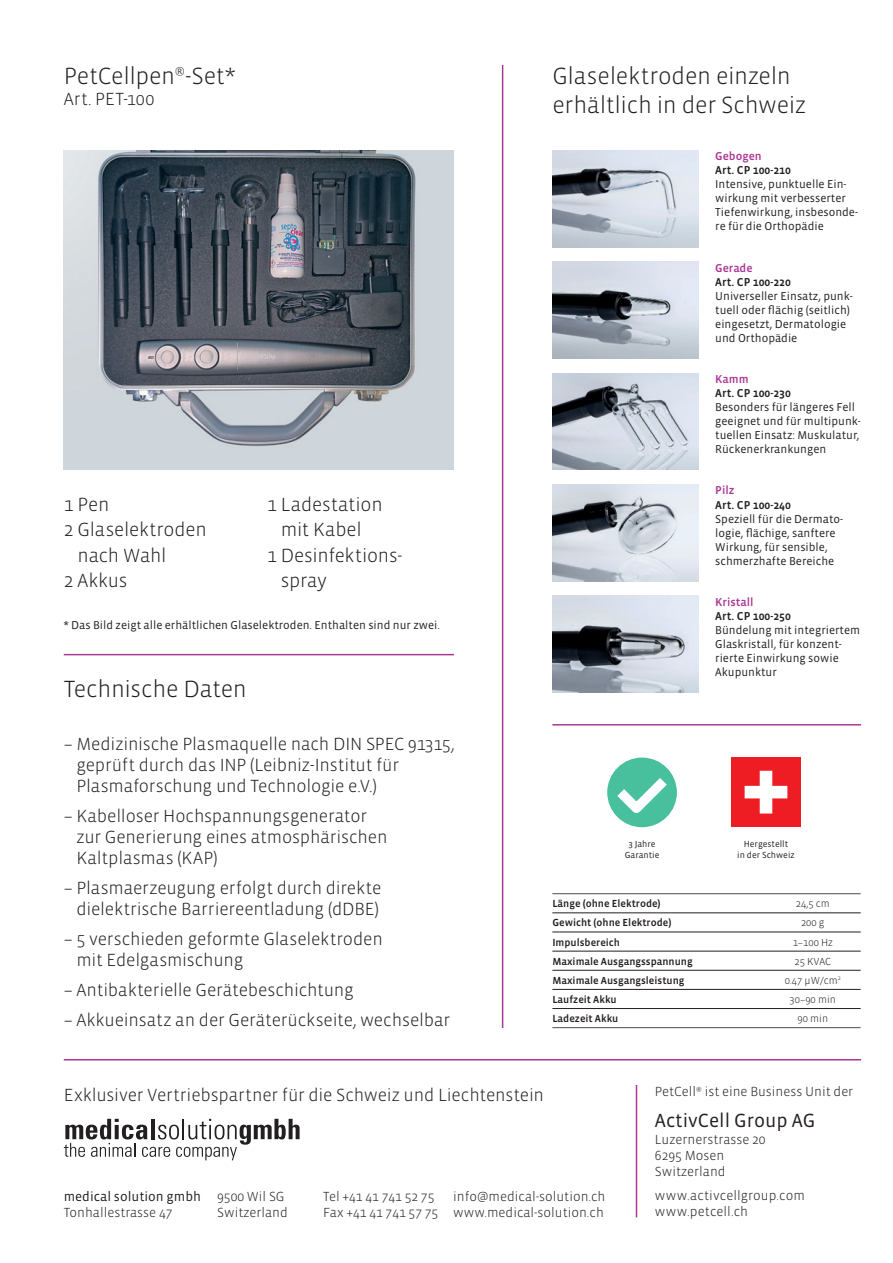
<style>
.page{position:relative;width:893px;height:1263px;background:#fff}
.page>*{position:absolute;margin:0;border:0;box-sizing:border-box;transform-origin:0 0}
.t1{font:300 24px/28.8px "Vista Sans OT";letter-spacing:-.01em;color:#231f20}
.t2{font:300 19.5px "Vista Sans OT";letter-spacing:-.01em;color:#231f20}
.t3{font:19.5px "Vista Sans OT";color:#231f20}
.t4{font:300 18px/21px "Vista Sans OT";letter-spacing:-.01em;color:#231f20}
.t5{font:300 18px "Vista Sans OT";letter-spacing:.015em;color:#231f20}
.t6{font:300 13.5px/16.2px "Vista Sans OT";color:#231f20}
.t7{font:13.5px "Vista Sans OT";color:#231f20}
.t8{font:11.7px/14.1px "Vista Sans OT";color:#231f20}
.t9{font:500 11.7px "Vista Sans OT";color:#231f20}
.t10{font:500 11.7px "Vista Sans OT";color:#ab3795}
.t11{font:500 10.5px "Vista Sans OT";color:#231f20}
.t12{font:300 10.5px "Vista Sans OT";color:#231f20}
.t13{font:9px/10.8px "Vista Sans OT";color:#231f20;text-align:center}
</style>
<div class="page">
<img style="left:552px;top:150px;width:146px;height:97px">
<img style="left:552px;top:262px;width:146px;height:96px">
<img style="left:552px;top:373px;width:146px;height:97px">
<img style="left:552px;top:484px;width:146px;height:97px">
<img style="left:552px;top:596px;width:146px;height:97px">
<hr style="left:502px;top:65px;width:1px;height:963px;background:#ab3795">
<img style="left:64px;top:150px;width:390px;height:320px">
<hr style="left:552px;top:724px;width:309px;height:1px;background:#ab3795">
<hr style="left:64px;top:1059px;width:797px;height:1px;background:#ab3795">
<hr style="left:636px;top:1085px;width:1px;height:132px;background:#ab3795">
<svg style="left:64px;top:1119px;width:236px;height:41px"></svg>
<div style="left:731px;top:757px;width:70px;height:70px;background:#ee1d23"></div>
<svg style="left:745px;top:771px;width:42px;height:42px"></svg>
<div style="left:607px;top:757px;width:70px;height:70px;background:#48bf9d;border-radius:50%"></div>
<svg style="left:610px;top:771px;width:64px;height:51px"></svg>
<hr style="left:552px;top:893px;width:213px;height:1px;background:#4b4c4d">
<hr style="left:765px;top:893px;width:96px;height:1px;background:#4b4c4d">
<hr style="left:552px;top:1027px;width:213px;height:1px;background:#4b4c4d">
<hr style="left:765px;top:1027px;width:96px;height:1px;background:#4b4c4d">
<hr style="left:552px;top:912px;width:213px;height:1px;background:#231f20">
<hr style="left:765px;top:912px;width:96px;height:1px;background:#231f20">
<hr style="left:552px;top:931px;width:213px;height:1px;background:#231f20">
<hr style="left:765px;top:931px;width:96px;height:1px;background:#231f20">
<hr style="left:552px;top:951px;width:213px;height:1px;background:#231f20">
<hr style="left:765px;top:951px;width:96px;height:1px;background:#231f20">
<hr style="left:552px;top:970px;width:213px;height:1px;background:#231f20">
<hr style="left:765px;top:970px;width:96px;height:1px;background:#231f20">
<hr style="left:552px;top:989px;width:213px;height:1px;background:#231f20">
<hr style="left:765px;top:989px;width:96px;height:1px;background:#231f20">
<hr style="left:552px;top:1008px;width:213px;height:1px;background:#231f20">
<hr style="left:765px;top:1008px;width:96px;height:1px;background:#231f20">
<hr style="left:64px;top:654px;width:390px;height:1px;background:#ab3795">
<h1 class="t1" style="left:64px;top:63px;width:173px">PetCellpen<sup>®</sup>-Set*</h1>
<h3 class="t5" style="left:64px;top:92px;width:92px">Art. PET-100</h3>
<h2 class="t2" style="left:267px;top:496px;width:117px">1 Ladestation</h2>
<h2 class="t2" style="left:281px;top:522px;width:83px">mit Kabel</h2>
<h2 class="t2" style="left:267px;top:547px;width:137px">1 Desinfektions -</h2>
<h2 class="t2" style="left:281px;top:573px;width:48px">spray</h2>
<h2 class="t2" style="left:64px;top:496px;width:47px">1 Pen</h2>
<h2 class="t2" style="left:64px;top:522px;width:145px">2 Glaselektroden</h2>
<h2 class="t2" style="left:78px;top:547px;width:91px">nach Wahl</h2>
<h2 class="t2" style="left:64px;top:573px;width:65px">2 Akkus</h2>
<p class="t8" style="left:64px;top:619px;width:378px">* Das Bild zeigt alle erhältlichen Glaselektroden. Enthalten sind nur zwei.</p>
<h1 class="t1" style="left:64px;top:676px;width:185px">Technische Daten</h1>
<h3 class="t4" style="left:76px;top:735px;width:380px;text-indent:-13px">– Medizinische Plasmaquelle nach DIN SPEC 91315, geprüft durch das INP (Leibniz-Institut für<br>Plasmaforschung und Technologie e.V.)</h3>
<h3 class="t4" style="left:76px;top:807px;width:313px;text-indent:-13px">– Kabelloser Hochspannungsgenerator zur Generierung eines atmosphärischen<br>Kaltplasmas (KAP)</h3>
<h3 class="t4" style="left:64px;top:879px;width:319px;text-align:center">– Plasmaerzeugung erfolgt durch direkte dielektrische Barriereentladung (dDBE)</h3>
<h3 class="t4" style="left:76px;top:930px;width:308px;text-indent:-13px">– 5 verschieden geformte Glaselektroden mit Edelgasmischung</h3>
<h3 class="t4" style="left:64px;top:981px;width:291px">– Antibakterielle Gerätebeschichtung</h3>
<h3 class="t4" style="left:64px;top:1011px;width:388px">– Akkueinsatz an der Geräterückseite, wechselbar</h3>
<h1 class="t1" style="left:552px;top:63px;width:255px">Glaselektroden einzeln erhältlich in der Schweiz</h1>
<p class="t10" style="left:715px;top:151px;width:48px">Gebogen</p>
<p class="t9" style="left:715px;top:165px;width:77px">Art. CP 100-210</p>
<p class="t8" style="left:715px;top:178px;width:144px">Intensive, punktuelle Ein&shy;wirkung mit verbesserter<br>Tiefenwirkung, insbesonde&shy;re für die Orthopädie</p>
<p class="t10" style="left:715px;top:263px;width:39px">Gerade</p>
<p class="t9" style="left:715px;top:277px;width:77px">Art. CP 100-220</p>
<p class="t8" style="left:715px;top:290px;width:139px">Universeller Einsatz, punk&shy;tuell oder flächig (seitlich) eingesetzt, Dermatologie und Orthopädie</p>
<p class="t10" style="left:715px;top:374px;width:35px">Kamm</p>
<p class="t9" style="left:715px;top:388px;width:77px">Art. CP 100-230</p>
<p class="t8" style="left:715px;top:401px;width:147px">Besonders für längeres Fell geeignet und für multipunk&shy;tuellen Einsatz: Muskulatur,<br>Rückenerkrankungen</p>
<p class="t10" style="left:715px;top:486px;width:21px">Pilz</p>
<p class="t9" style="left:715px;top:500px;width:77px">Art. CP 100-240</p>
<p class="t8" style="left:715px;top:512px;width:129px">Speziell für die Dermato&shy;logie, flächige, sanftere<br>Wirkung, für sensible, schmerzhafte Bereiche</p>
<p class="t10" style="left:715px;top:597px;width:40px">Kristall</p>
<p class="t9" style="left:715px;top:611px;width:77px">Art. CP 100-250</p>
<p class="t8" style="left:715px;top:624px;width:146px">Bündelung mit integriertem<br>Glaskristall, für konzent&shy;rierte Einwirkung sowie<br>Akupunktur</p>
<p class="t13" style="left:625px;top:839px;width:36px">3 Jahre<br>Garantie</p>
<p class="t13" style="left:737px;top:839px;width:59px">Hergestellt<br>in der Schweiz</p>
<p class="t11" style="left:552px;top:899px;width:110px">Länge (ohne Elektrode)</p>
<p class="t12" style="left:796px;top:899px;width:35px">24,5 cm</p>
<p class="t11" style="left:552px;top:919px;width:121px">Gewicht (ohne Elektrode)</p>
<p class="t12" style="left:801px;top:919px;width:25px">200 g</p>
<p class="t11" style="left:552px;top:938px;width:69px">Impulsbereich</p>
<p class="t12" style="left:793px;top:938px;width:42px">1–100 Hz</p>
<p class="t11" style="left:552px;top:957px;width:142px">Maximale Ausgangsspannung</p>
<p class="t12" style="left:794px;top:957px;width:38px">25 KVAC</p>
<p class="t11" style="left:552px;top:976px;width:134px">Maximale Ausgangsleistung</p>
<p class="t12" style="left:785px;top:976px;width:58px">0.47 µW/cm<sup>2</sup></p>
<p class="t11" style="left:552px;top:995px;width:66px">Laufzeit Akku</p>
<p class="t12" style="left:790px;top:995px;width:48px">30–90 min</p>
<p class="t11" style="left:552px;top:1014px;width:68px">Ladezeit Akku</p>
<p class="t12" style="left:797px;top:1014px;width:32px">90 min</p>
<h3 class="t4" style="left:64px;top:1086px;width:482px">Exklusiver Vertriebspartner für die Schweiz und Liechtenstein</h3>
<p class="t7" style="left:64px;top:1191px;width:139px">medical solution gmbh</p>
<p class="t6" style="left:64px;top:1206px;width:110px">Tonhallestrasse 47</p>
<p class="t6" style="left:217px;top:1189px;width:72px">9500 Wil SG<br>Switzerland</p>
<p class="t6" style="left:323px;top:1189px;width:117px">Tel +41 41 741 52 75<br>Fax +41 41 741 57 75</p>
<p class="t6" style="left:453px;top:1189px;width:154px">info@medical-solution.ch www.medical-solution.ch</p>
<p class="t6" style="left:655px;top:1085px;width:200px">PetCell<sup>®</sup> ist eine Business Unit der</p>
<h2 class="t3" style="left:655px;top:1113px;width:162px">ActivCell Group AG</h2>
<p class="t6" style="left:655px;top:1132px;width:112px">Luzernerstrasse 20<br>6295 Mosen<br>Switzerland</p>
<p class="t6" style="left:655px;top:1188px;width:151px">www.activcellgroup.com www.petcell.ch</p>
</div>
